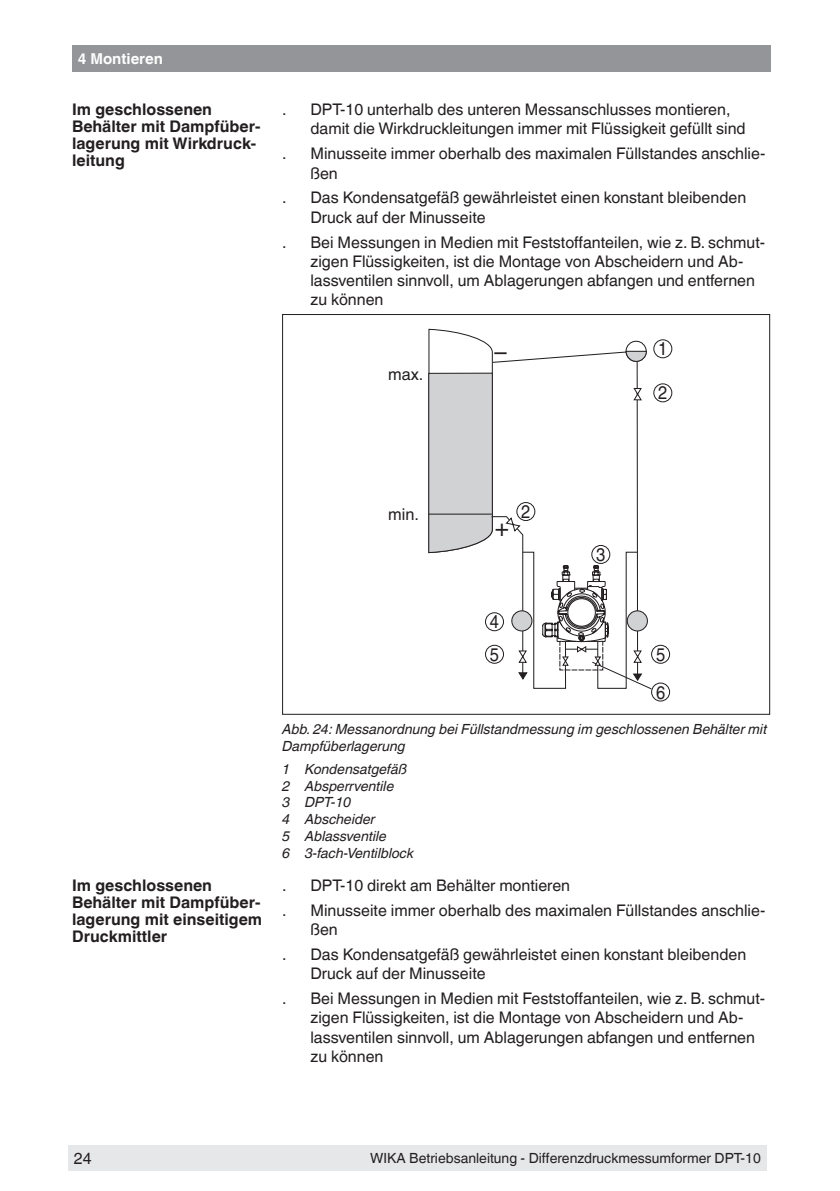
<style>
.page{position:relative;width:840px;height:1191px;background:#fff}
.page>*{position:absolute;margin:0;border:0;box-sizing:border-box;transform-origin:0 0}
.bild{font:24.4px "Helvetica Linotype";color:#231f20}
.bild-2{font:18.4px "Helvetica Linotype";color:#231f20;scale:.9 1}
.bild-3{font:16.4px "Helvetica Linotype";color:#231f20}
.schritt_normal{font:16px/19.2px "Helvetica Linotype";color:#231f20}
.marginaltext{font:700 16px/17px "Helvetica Linotype";color:#231f20}
.K1_Wika{font:700 15px "Helvetica Linotype";color:#fff}
.Bildunterschrift_nor{font:italic 14px/16.8px "Helvetica Linotype";color:#231f20}
.legende_normal{font:italic 14px "Helvetica Linotype";color:#231f20}
.Fuss_F_right{font:14px "Helvetica Linotype";color:#231f20}
.legende_normal_last{font:italic 14px "Helvetica Linotype";color:#231f20}
</style>
<div class="page">
<div style="left:68px;top:1145px;width:43px;height:26px;background:#e6e7e9"></div>
<div style="left:72px;top:45px;width:697px;height:27px;background:#939598"></div>
<div style="left:111px;top:1145px;width:655px;height:26px;background:#e6e7e9"></div>
<svg style="left:428px;top:328px;width:65px;height:225px"></svg>
<svg style="left:490px;top:350px;width:31px;height:314px"></svg>
<svg style="left:517px;top:649px;width:4px;height:14px"></svg>
<svg style="left:511px;top:611px;width:20px;height:20px"></svg>
<div style="left:511px;top:610px;width:21px;height:21px;border:1px solid #231f20;border-radius:50%"></div>
<svg style="left:504px;top:517px;width:17px;height:16px"></svg>
<div style="left:625px;top:341px;width:21px;height:21px;border:1px solid #231f20;border-radius:50%"></div>
<svg style="left:521px;top:350px;width:126px;height:339px"></svg>
<hr style="left:428px;top:513px;width:63px;height:1px;background:#231f20">
<div style="left:653px;top:339px;width:18px;height:19px;border:1px solid #231f20;border-radius:50%"></div>
<div style="left:653px;top:383px;width:18px;height:19px;border:1px solid #231f20;border-radius:50%"></div>
<div style="left:516px;top:502px;width:18px;height:18px;background:#fff;border-radius:50%"></div>
<div style="left:516px;top:502px;width:19px;height:19px;border:1px solid #231f20;border-radius:50%"></div>
<div style="left:591px;top:545px;width:18px;height:18px;background:#fff;border-radius:50%"></div>
<div style="left:591px;top:545px;width:18px;height:18px;border:1px solid #231f20;border-radius:50%"></div>
<div style="left:485px;top:613px;width:18px;height:18px;background:#fff;border-radius:50%"></div>
<div style="left:485px;top:612px;width:18px;height:19px;border:1px solid #231f20;border-radius:50%"></div>
<div style="left:651px;top:683px;width:18px;height:18px;border:1px solid #231f20;border-radius:50%"></div>
<div style="left:485px;top:645px;width:18px;height:18px;background:#fff;border-radius:50%"></div>
<div style="left:485px;top:645px;width:18px;height:18px;border:1px solid #231f20;border-radius:50%"></div>
<div style="left:651px;top:645px;width:18px;height:18px;border:1px solid #231f20;border-radius:50%"></div>
<svg style="left:541px;top:565px;width:110px;height:124px"></svg>
<p class="K1_Wika" style="left:78px;top:50px;width:86px">4 Montieren</p>
<p class="marginaltext" style="left:72px;top:101px;width:190px">Im geschlossenen<br>Behälter mit Dampfüber&shy;lagerung mit Wirkdruck&shy;leitung</p>
<p class="schritt_normal" style="left:282px;top:100px;width:6px">.</p>
<p class="schritt_normal" style="left:310px;top:100px;width:436px">DPT-10 unterhalb des unteren Messanschlusses montieren, damit die Wirkdruckleitungen immer mit Flüssigkeit gefüllt sind</p>
<p class="schritt_normal" style="left:282px;top:144px;width:6px">.</p>
<p class="schritt_normal" style="left:310px;top:144px;width:456px">Minusseite immer oberhalb des maximalen Füllstandes anschlie&shy;ßen</p>
<p class="schritt_normal" style="left:282px;top:188px;width:6px">.</p>
<p class="schritt_normal" style="left:310px;top:188px;width:437px">Das Kondensatgefäß gewährleistet einen konstant bleibenden<br>Druck auf der Minusseite</p>
<p class="schritt_normal" style="left:282px;top:232px;width:6px">.</p>
<p class="schritt_normal" style="left:310px;top:232px;width:456px">Bei Messungen in Medien mit Feststoffanteilen, wie z. B. schmut&shy;zigen Flüssigkeiten, ist die Montage von Abscheidern und Ab&shy;lassventilen sinnvoll, um Ablagerungen abfangen und entfernen zu können</p>
<p class="bild-3" style="left:388px;top:364px;width:37px">max.</p>
<p class="bild" style="left:494px;top:337px;width:14px">–</p>
<p class="bild-2" style="left:658px;top:338px;width:12px">1</p>
<p class="bild-2" style="left:658px;top:382px;width:12px">2</p>
<p class="bild-3" style="left:388px;top:505px;width:32px">min.</p>
<p class="bild" style="left:494px;top:513px;width:16px">+</p>
<p class="bild-2" style="left:521px;top:501px;width:12px">2</p>
<p class="bild-2" style="left:596px;top:544px;width:12px">3</p>
<p class="marginaltext" style="left:72px;top:877px;width:191px">Im geschlossenen<br>Behälter mit Dampfüber&shy;lagerung mit einseitigem<br>Druckmittler</p>
<p class="bild-2" style="left:489px;top:611px;width:12px">4</p>
<p class="bild-2" style="left:489px;top:643px;width:12px">5</p>
<p class="bild-2" style="left:655px;top:643px;width:12px">5</p>
<p class="bild-2" style="left:655px;top:681px;width:12px">6</p>
<p class="Bildunterschrift_nor" style="left:282px;top:721px;width:486px">Abb. 24: Messanordnung bei Füllstandmessung im geschlossenen Behälter mit<br>Dampfüberlagerung</p>
<p class="legende_normal" style="left:282px;top:760px;width:126px">1 Kondensatgefäß</p>
<p class="legende_normal" style="left:282px;top:777px;width:113px">2 Absperrventile</p>
<p class="legende_normal" style="left:282px;top:794px;width:70px">3 DPT-10</p>
<p class="legende_normal" style="left:282px;top:811px;width:94px">4 Abscheider</p>
<p class="legende_normal" style="left:282px;top:828px;width:106px">5 Ablassventile</p>
<p class="legende_normal_last" style="left:282px;top:844px;width:133px">6 3-fach-Ventilblock</p>
<p class="schritt_normal" style="left:282px;top:876px;width:6px">.</p>
<p class="schritt_normal" style="left:310px;top:876px;width:261px">DPT-10 direkt am Behälter montieren</p>
<p class="schritt_normal" style="left:282px;top:901px;width:6px">.</p>
<p class="schritt_normal" style="left:310px;top:901px;width:456px">Minusseite immer oberhalb des maximalen Füllstandes anschlie&shy;ßen</p>
<p class="schritt_normal" style="left:282px;top:945px;width:6px">.</p>
<p class="schritt_normal" style="left:310px;top:945px;width:437px">Das Kondensatgefäß gewährleistet einen konstant bleibenden<br>Druck auf der Minusseite</p>
<p class="schritt_normal" style="left:282px;top:989px;width:6px">.</p>
<p class="schritt_normal" style="left:310px;top:989px;width:456px">Bei Messungen in Medien mit Feststoffanteilen, wie z. B. schmut&shy;zigen Flüssigkeiten, ist die Montage von Abscheidern und Ab&shy;lassventilen sinnvoll, um Ablagerungen abfangen und entfernen zu können</p>
<p class="schritt_normal" style="left:74px;top:1149px;width:19px">24</p>
<p class="Fuss_F_right" style="left:370px;top:1150px;width:392px">WIKA Betriebsanleitung - Differenzdruckmessumformer DPT-10</p>
</div>
